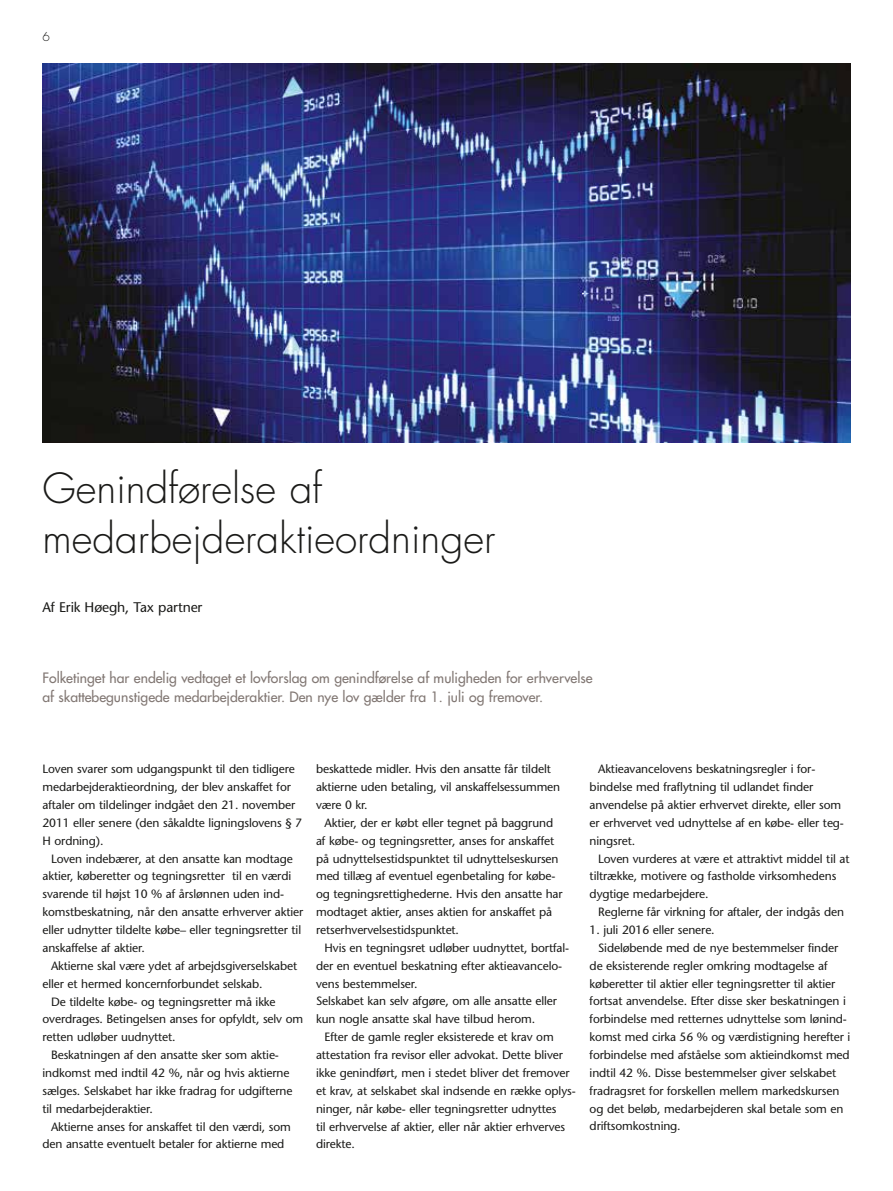
<style>
.page{position:relative;width:893px;height:1191px;background:#fff}
.page>*{position:absolute;margin:0;border:0;box-sizing:border-box;transform-origin:0 0}
.t1{font:300 40.5px/49.5px "Futura";color:#1a1a18}
.t2{font:13.95px/19.5px "Futura";color:#827874}
.t3{font:13.95px "Stone Sans";letter-spacing:-.01em;color:#1a1a18}
.t4{font:12px/17.9px "Stone Sans";letter-spacing:-.01em;color:#1a1a18}
.t5{font:300 12px "Futura";color:#1a1a18}
</style>
<div class="page">
<img style="left:43px;top:64px;width:807px;height:378px">
<p class="t5" style="left:43px;top:29px;width:9px">6</p>
<h1 class="t1" style="left:43px;top:465px;width:454px">Genindførelse af medarbejderaktieordninger</h1>
<p class="t3" style="left:43px;top:599px;width:161px">Af Erik Høegh, Tax partner</p>
<p class="t2" style="left:43px;top:667px;width:552px">Folketinget har endelig vedtaget et lovforslag om genindførelse af muligheden for erhvervelse af skattebegunstigede medarbejderaktier. Den nye lov gælder fra 1. juli og fremover.</p>
<p class="t4" style="left:43px;top:760px;width:261px">Loven svarer som udgangspunkt til den tidligere medarbejderaktieordning, der blev anskaffet for aftaler om tildelinger indgået den 21. november 2011 eller senere (den såkaldte ligningslovens § 7<br>H ordning).</p>
<p class="t4" style="left:43px;top:849px;width:262px;text-indent:9px">Loven indebærer, at den ansatte kan modtage aktier, køberetter og tegningsretter til en værdi svarende til højst 10 % af årslønnen uden ind&shy;komstbeskatning, når den ansatte erhverver aktier eller udnytter tildelte købe– eller tegningsretter til anskaffelse af aktier.</p>
<p class="t4" style="left:51px;top:956px;width:248px">Aktierne skal være ydet af arbejdsgiverselskabet</p>
<p class="t4" style="left:43px;top:974px;width:222px">eller et hermed koncernforbundet selskab.</p>
<p class="t4" style="left:51px;top:992px;width:226px">De tildelte købe- og tegningsretter må ikke</p>
<p class="t4" style="left:43px;top:1010px;width:262px">overdrages. Betingelsen anses for opfyldt, selv om</p>
<p class="t4" style="left:43px;top:1028px;width:135px">retten udløber uudnyttet.</p>
<p class="t4" style="left:51px;top:1046px;width:229px">Beskatningen af den ansatte sker som aktie-</p>
<p class="t4" style="left:43px;top:1063px;width:248px">indkomst med indtil 42 %, når og hvis aktierne</p>
<p class="t4" style="left:43px;top:1081px;width:251px">sælges. Selskabet har ikke fradrag for udgifterne</p>
<p class="t4" style="left:43px;top:1099px;width:112px">til medarbejderaktier.</p>
<p class="t4" style="left:51px;top:1117px;width:241px">Aktierne anses for anskaffet til den værdi, som</p>
<p class="t4" style="left:43px;top:1135px;width:243px">den ansatte eventuelt betaler for aktierne med</p>
<p class="t4" style="left:316px;top:760px;width:246px">beskattede midler. Hvis den ansatte får tildelt aktierne uden betaling, vil anskaffelsessummen være 0 kr.</p>
<p class="t4" style="left:316px;top:813px;width:248px;text-indent:9px">Aktier, der er købt eller tegnet på baggrund af købe- og tegningsretter, anses for anskaffet på udnyttelsestidspunktet til udnyttelseskursen med tillæg af eventuel egenbetaling for købe&shy;og tegningsrettighederne. Hvis den ansatte har modtaget aktier, anses aktien for anskaffet på retserhvervelsestidspunktet.</p>
<p class="t4" style="left:316px;top:938px;width:254px;text-indent:9px">Hvis en tegningsret udløber uudnyttet, bortfal&shy;der en eventuel beskatning efter aktieavancelo&shy;vens bestemmelser.<br>Selskabet kan selv afgøre, om alle ansatte eller kun nogle ansatte skal have tilbud herom.</p>
<p class="t4" style="left:316px;top:1028px;width:261px;text-indent:9px">Efter de gamle regler eksisterede et krav om attestation fra revisor eller advokat. Dette bliver ikke genindført, men i stedet bliver det fremover et krav, at selskabet skal indsende en række oplys&shy;ninger, når købe- eller tegningsretter udnyttes<br>til erhvervelse af aktier, eller når aktier erhverves direkte.</p>
<p class="t4" style="left:590px;top:760px;width:256px;text-indent:9px">Aktieavancelovens beskatningsregler i for&shy;bindelse med fraflytning til udlandet finder anvendelse på aktier erhvervet direkte, eller som er erhvervet ved udnyttelse af en købe- eller teg&shy;ningsret.</p>
<p class="t4" style="left:590px;top:849px;width:261px;text-indent:9px">Loven vurderes at være et attraktivt middel til at tiltrække, motivere og fastholde virksomhedens dygtige medarbejdere.</p>
<p class="t4" style="left:598px;top:903px;width:248px">Reglerne får virkning for aftaler, der indgås den</p>
<p class="t4" style="left:590px;top:921px;width:127px">1. juli 2016 eller senere.</p>
<p class="t4" style="left:598px;top:938px;width:242px">Sideløbende med de nye bestemmelser finder</p>
<p class="t4" style="left:590px;top:956px;width:240px">de eksisterende regler omkring modtagelse af</p>
<p class="t4" style="left:590px;top:974px;width:247px">køberetter til aktier eller tegningsretter til aktier</p>
<p class="t4" style="left:590px;top:992px;width:258px">fortsat anvendelse. Efter disse sker beskatningen i</p>
<p class="t4" style="left:590px;top:1010px;width:259px">forbindelse med retternes udnyttelse som lønind-</p>
<p class="t4" style="left:590px;top:1028px;width:262px">komst med cirka 56 % og værdistigning herefter i</p>
<p class="t4" style="left:590px;top:1046px;width:262px">forbindelse med afståelse som aktieindkomst med</p>
<p class="t4" style="left:590px;top:1063px;width:248px">indtil 42 %. Disse bestemmelser giver selskabet</p>
<p class="t4" style="left:590px;top:1081px;width:251px">fradragsret for forskellen mellem markedskursen</p>
<p class="t4" style="left:590px;top:1099px;width:255px">og det beløb, medarbejderen skal betale som en</p>
<p class="t4" style="left:590px;top:1117px;width:93px">driftsomkostning.</p>
</div>
